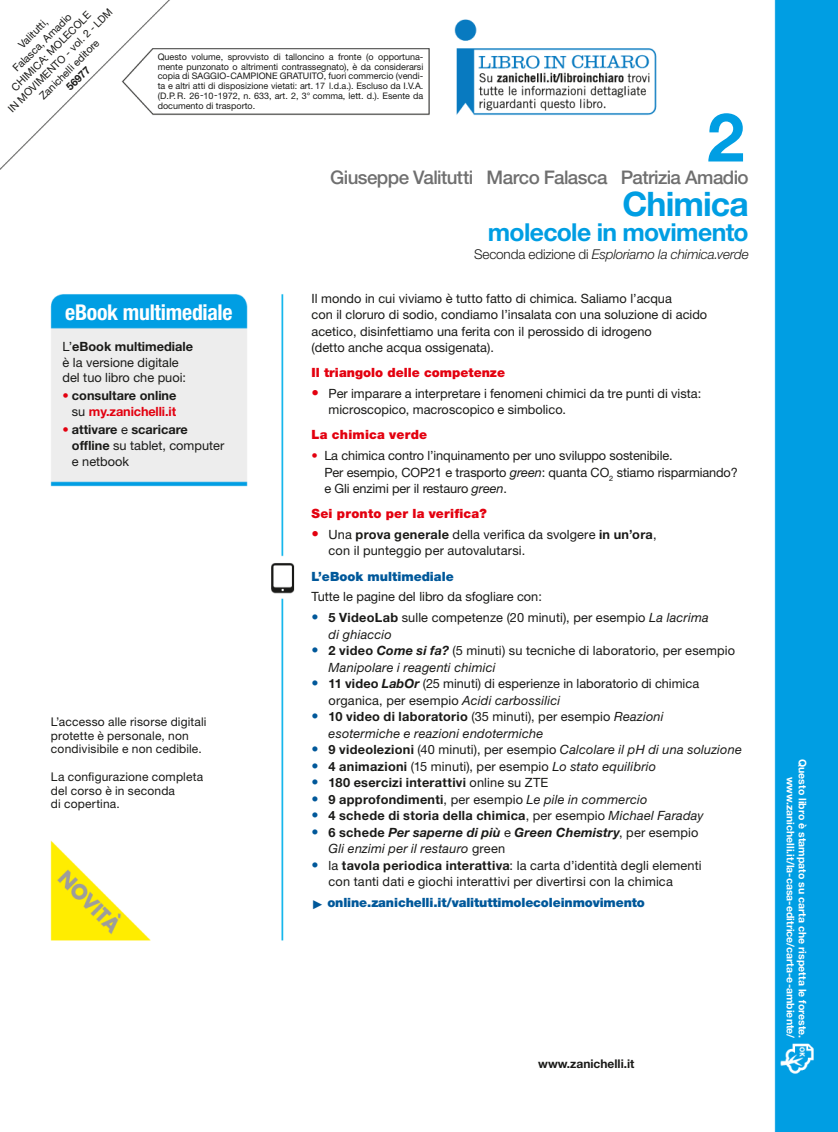
<style>
.page{position:relative;width:838px;height:1132px;background:#fff}
.page>*{position:absolute;margin:0;border:0;box-sizing:border-box;transform-origin:0 0}
.t1{font:700 67.5px "Helvetica Neue LT Std";color:#009ee3}
.t2{font:700 33.75px "Helvetica Neue LT Std";letter-spacing:-.025em;color:#009ee3}
.t3{font:700 24.75px "Helvetica Neue LT Std";letter-spacing:-.025em;color:#009ee3}
.t4{font:700 condensed 21.75px "Helvetica Neue LT Std";letter-spacing:-.015em;color:#fff}
.t5{font:500 18.75px "Helvetica Neue LT Std";letter-spacing:-.03em;color:#6f6f6f}
.t6{font:italic 300 13.5px "Helvetica Neue LT Std";letter-spacing:-.01em;color:#1a1a18}
.t7{font:12.75px/16.5px "Helvetica Neue LT Std";color:#1a1a18}
.t8{font:italic 12.75px/16.5px "Helvetica Neue LT Std";letter-spacing:.015em;color:#1a1a18}
.t9{font:700 12.75px "Helvetica Neue LT Std";letter-spacing:.02em;color:#1a1a18}
.t10{font:italic 700 12.75px/16.5px "Helvetica Neue LT Std";letter-spacing:.015em;color:#1a1a18}
.t11{font:900 12.75px "Helvetica Neue LT Std";letter-spacing:-.01em;color:#00589a}
.t12{font:900 12.75px "Helvetica Neue LT Std";letter-spacing:.005em;color:#e3000f}
.t13{font:700 12.75px/15.8px "Helvetica Neue LT Std";color:#e3000f;text-align:right}
.t14{font:12px/13.5px "Helvetica Neue LT Std";letter-spacing:.015em;color:#1a1a18}
.t15{font:700 12px "Helvetica Neue LT Std";color:#1a1a18}
.t16{font:700 10.5px/12px "Helvetica Neue LT Std";color:#fff;text-align:right}
.t17{font:10.5px/12.8px "Helvetica Neue LT Std";color:#1a1a18;text-align:center}
.t18{font:700 10.5px "Helvetica Neue LT Std";color:#1a1a18}
.t19{font:9px/9.8px "Helvetica Neue LT Std";color:#1a1a18;text-align:justify}
.s1{font-weight:700}
.s2{color:#1a1a18}
.s3{font-weight:400;color:#1a1a18}
.s4{font-weight:700;color:#e3000f}
.s5{font-style:normal}
.s6{font-size:15px;color:#e3000f}
.s7{color:#e3000f}
.s8{font-style:italic}
.s9{font-size:14.25px;color:#00589a}
.s10{font-weight:700;font-style:italic}
.s11{font-style:normal;font-size:14.25px;color:#00589a}
.s12{font-weight:700;font-style:normal}
.s13{font-weight:400;font-size:14.25px;color:#00589a}
.s14{font-weight:400}
.s15{font-weight:400;font-style:italic}
.s16{font-weight:400;font-style:normal;font-size:14.25px;color:#00589a}
.s17{font-weight:400;font-style:normal}
.s18{font-family:"Times New Roman";font-weight:400}
</style>
<div class="page">
<img style="left:0;top:0;width:838px;height:1131px">
<p class="t17" style="left:-21px;top:80px;width:144px;rotate:-45deg">Valitutti,<br>Falasca, Amadio<br>CHIMICA: MOLECOLE<br>IN MOVIMENTO - vol. 2 - LDM<br>Zanichelli editore</p>
<p class="t18" style="left:65px;top:86px;width:31px;rotate:-45deg">56977</p>
<p class="t19" style="left:158px;top:53px;width:267px">Questo volume, sprovvisto di talloncino a fronte (o opportuna&shy;mente punzonato o altrimenti contrassegnato), è da considerarsi copia di SAGGIO-CAMPIONE GRATUITO, fuori commercio (vendi&shy;ta e altri atti di disposizione vietati: art. 17 l.d.a.). Escluso da I.V.A. (D.P.R. 26-10-1972, n. 633, art. 2, 3° comma, lett. d.). Esente da documento di trasporto.</p>
<h1 class="t1" style="left:707px;top:113px;width:39px">2</h1>
<h3 class="t5" style="left:330px;top:170px;width:420px">Giuseppe Valitutti Marco Falasca Patrizia Amadio</h3>
<h2 class="t2" style="left:622px;top:192px;width:128px">Chimica</h2>
<h3 class="t3" style="left:488px;top:223px;width:262px">molecole in movimento</h3>
<h3 class="t4" style="left:65px;top:299px;width:169px">eBook multimediale</h3>
<p class="t7" style="left:63px;top:339px;width:132px;line-height:15.8px">L’<span class="s1">eBook multimediale </span>è la versione digitale del tuo libro che puoi:</p>
<p class="t13" style="left:63px;top:389px;width:115px">• <span class="s2">consultare online </span><span class="s3">su</span> my.zanichelli.it</p>
<p class="t7" style="left:72px;top:422px;width:154px;line-height:15.8px;text-indent:-9px"><span class="s4">•</span> <span class="s1">attivare</span> e <span class="s1">scaricare offline</span> su tablet, computer e netbook</p>
<p class="t14" style="left:51px;top:716px;width:157px">L’accesso alle risorse digitali protette è personale, non condivisibile e non cedibile.</p>
<p class="t14" style="left:51px;top:771px;width:154px">La configurazione completa del corso è in seconda<br>di copertina.</p>
<p class="t6" style="left:474px;top:249px;width:276px"><span class="s5">Seconda edizione di</span> Esploriamo la chimica.verde</p>
<p class="t7" style="left:311px;top:291px;width:397px">Il mondo in cui viviamo è tutto fatto di chimica. Saliamo l’acqua<br>con il cloruro di sodio, condiamo l’insalata con una soluzione di acido acetico, disinfettiamo una ferita con il perossido di idrogeno<br>(detto anche acqua ossigenata).</p>
<p class="t12" style="left:311px;top:368px;width:195px">Il triangolo delle competenze</p>
<p class="t7" style="left:328px;top:386px;width:374px;text-indent:-17px"><span class="s6">•</span> Per imparare a interpretare i fenomeni chimici da tre punti di vista: microscopico, macroscopico e simbolico.</p>
<p class="t12" style="left:311px;top:430px;width:117px">La chimica verde</p>
<p class="t7" style="left:324px;top:448px;width:415px;text-indent:-13px"><span class="s7">•</span> La chimica contro l’inquinamento per uno sviluppo sostenibile.<br>Per esempio, COP21 e trasporto <span class="s8">green</span>: quanta CO<sub>2</sub> stiamo risparmiando? e Gli enzimi per il restauro <span class="s8">green</span>.</p>
<p class="t12" style="left:311px;top:509px;width:177px">Sei pronto per la verifica?</p>
<p class="t7" style="left:328px;top:527px;width:329px;text-indent:-17px"><span class="s6">•</span> Una <span class="s1">prova generale</span> della verifica da svolgere <span class="s1">in un’ora</span>, con il punteggio per autovalutarsi.</p>
<p class="t11" style="left:311px;top:571px;width:144px">L’eBook multimediale</p>
<p class="t7" style="left:311px;top:589px;width:232px">Tutte le pagine del libro da sfogliare con:</p>
<p class="t7" style="left:328px;top:610px;width:382px;text-indent:-17px"><span class="s9">•</span> <span class="s1">5 VideoLab</span> sulle competenze (20 minuti), per esempio <span class="s8">La lacrima di ghiaccio</span></p>
<p class="t7" style="left:328px;top:643px;width:408px;text-indent:-17px"><span class="s9">•</span> <span class="s1">2 video</span> <span class="s10">Come si fa?</span> (5 minuti) su tecniche di laboratorio, per esempio<br><span class="s8">Manipolare i reagenti chimici</span></p>
<p class="t7" style="left:328px;top:676px;width:372px;text-indent:-17px"><span class="s9">•</span> <span class="s1">11 video</span> <span class="s10">LabOr</span> (25 minuti) di esperienze in laboratorio di chimica organica, per esempio <span class="s8">Acidi carbossilici</span></p>
<p class="t8" style="left:328px;top:709px;width:336px;text-indent:-17px"><span class="s11">•</span> <span class="s12">10 video di laboratorio</span> <span class="s5">(35 minuti), per esempio</span> Reazioni esotermiche e reazioni endotermiche</p>
<p class="t8" style="left:311px;top:742px;width:432px"><span class="s11">•</span> <span class="s12">9 videolezioni</span> <span class="s5">(40 minuti), per esempio</span> Calcolare il pH di una soluzione</p>
<p class="t7" style="left:311px;top:758px;width:346px"><span class="s9">•</span> <span class="s1">4 animazioni</span> (15 minuti), per esempio <span class="s8">Lo stato equilibrio</span></p>
<p class="t9" style="left:311px;top:777px;width:238px"><span class="s13">•</span> 180 esercizi interattivi <span class="s14">online su ZTE</span></p>
<p class="t8" style="left:311px;top:791px;width:337px"><span class="s11">•</span> <span class="s12">9 approfondimenti</span><span class="s5">, per esempio</span> Le pile in commercio</p>
<p class="t9" style="left:311px;top:810px;width:393px"><span class="s13">•</span> 4 schede di storia della chimica<span class="s14">, per esempio</span> <span class="s15">Michael Faraday</span></p>
<p class="t10" style="left:328px;top:824px;width:371px;text-indent:-17px"><span class="s16">•</span> <span class="s5">6 schede</span> Per saperne di più <span class="s17">e</span> Green Chemistry<span class="s17">, per esempio<br></span><span class="s14">Gli enzimi per il restauro</span> <span class="s17">green</span></p>
<p class="t7" style="left:328px;top:857px;width:374px;text-indent:-17px"><span class="s9">•</span> la <span class="s1">tavola periodica interattiva</span>: la carta d’identità degli elementi con tanti dati e giochi interattivi per divertirsi con la chimica</p>
<p class="t11" style="left:311px;top:897px;width:335px"><span class="s18">►</span> online.zanichelli.it/valituttimolecoleinmovimento</p>
<p class="t15" style="left:538px;top:1059px;width:98px">www.zanichelli.it</p>
<p class="t16" style="left:807px;top:758px;width:281px;rotate:90deg">Questo libro è stampato su carta che rispetta le foreste. www.zanichelli.it/la-casa-editrice/carta-e-ambiente/</p>
</div>
